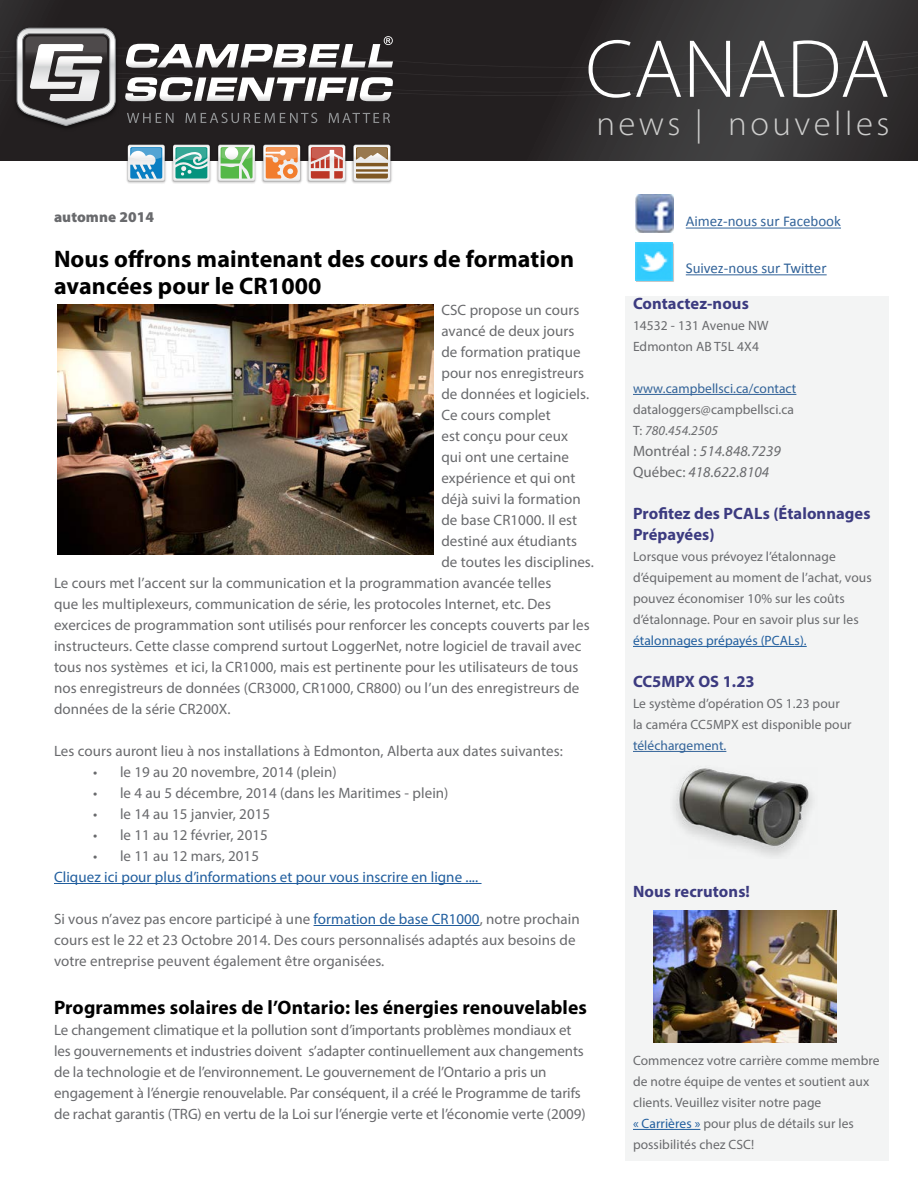
<style>
.page{position:relative;width:918px;height:1188px;background:#fff}
.page>*{position:absolute;margin:0;border:0;box-sizing:border-box;transform-origin:0 0}
.t1{font:300 83.1px "Myriad Pro";color:#fff}
.t2{font:300 34.35px "Myriad Pro";letter-spacing:.1em;color:#cdcdcc}
.t3{font:700 24px/27px "Myriad Pro";letter-spacing:.005em;color:#000}
.t4{font:700 19.5px "Myriad Pro";letter-spacing:.005em;color:#000}
.t5{font:700 16.5px/21px "Myriad Pro";letter-spacing:.005em;color:#3c3b80}
.t6{font:15px/21px "Myriad Pro";letter-spacing:.005em;color:#696a6d}
.t7{font:15px "Myriad Pro";letter-spacing:.005em;color:#215e9e}
.t8{font:15px "Calibri";color:#326399}
.t9{font:italic 15px/21px "Myriad Pro";letter-spacing:.005em;color:#696a6d}
.t10{font:900 15px "Myriad Pro";letter-spacing:.005em;color:#696a6d}
.t11{font:13.5px/21px "Myriad Pro";letter-spacing:.005em;color:#696a6d}
.t12{font:13.5px "Myriad Pro";letter-spacing:.005em;color:#326399}
.t13{font:13.5px "Myriad Pro";letter-spacing:.005em;color:#215e9e}
.s1{color:#215e9e}
.s2{font-style:italic}
.s3{font-style:normal}
</style>
<div class="page">
<svg style="left:0;top:0;width:918px;height:160px;background:#2c292a"></svg>
<svg style="left:0;top:48px;width:918px;height:48px;background:#2f2d2e"></svg>
<svg style="left:127px;top:113px;width:47px;height:10px"></svg>
<svg style="left:185px;top:113px;width:132px;height:10px"></svg>
<svg style="left:329px;top:113px;width:61px;height:10px"></svg>
<svg style="left:124px;top:77px;width:270px;height:24px"></svg>
<svg style="left:125px;top:36px;width:268px;height:32px"></svg>
<img style="left:11px;top:24px;width:110px;height:109px">
<svg style="left:17px;top:28px;width:99px;height:98px;background:#807e7f"></svg>
<img style="left:351px;top:143px;width:42px;height:41px">
<svg style="left:353px;top:145px;width:37px;height:36px"></svg>
<img style="left:306px;top:143px;width:42px;height:41px">
<svg style="left:308px;top:145px;width:37px;height:36px"></svg>
<img style="left:261px;top:143px;width:42px;height:41px">
<svg style="left:263px;top:145px;width:37px;height:36px"></svg>
<img style="left:125px;top:143px;width:43px;height:41px">
<svg style="left:128px;top:145px;width:37px;height:36px"></svg>
<img style="left:216px;top:143px;width:42px;height:41px">
<svg style="left:218px;top:145px;width:37px;height:36px"></svg>
<img style="left:170px;top:143px;width:43px;height:41px">
<svg style="left:173px;top:145px;width:37px;height:36px"></svg>
<img style="left:635px;top:194px;width:38px;height:38px">
<hr style="left:686px;top:228px;width:155px;height:1px;background:#326399">
<hr style="left:686px;top:274px;width:141px;height:1px;background:#326399">
<hr style="left:54px;top:883px;width:428px;height:1px;background:#215e9e">
<hr style="left:314px;top:925px;width:166px;height:1px;background:#215e9e">
<div style="left:636px;top:243px;width:39px;height:38px;background:#c7c7c7"></div>
<img style="left:635px;top:243px;width:38px;height:37px">
<img style="left:58px;top:304px;width:376px;height:250px">
<div style="left:626px;top:297px;width:263px;height:864px;background:#f3f4f4"></div>
<hr style="left:633px;top:394px;width:163px;height:1px;background:#326399">
<hr style="left:633px;top:646px;width:174px;height:1px;background:#215e9e">
<hr style="left:633px;top:751px;width:93px;height:1px;background:#326399">
<hr style="left:633px;top:1129px;width:67px;height:1px;background:#215e9e">
<img style="left:653px;top:910px;width:183px;height:132px">
<img style="left:674px;top:768px;width:138px;height:88px">
<h1 class="t1" style="left:585px;top:19px;width:306px">CANADA</h1>
<h2 class="t2" style="left:596px;top:103px;width:295px">news | nouvelles</h2>
<p class="t10" style="left:54px;top:207px;width:102px">automne 2014</p>
<h3 class="t3" style="left:54px;top:245px;width:522px">Nous offrons maintenant des cours de formation avancées pour le CR1000</h3>
<p class="t6" style="left:441px;top:299px;width:140px">CSC propose un cours</p>
<p class="t6" style="left:441px;top:320px;width:135px">avancé de deux jours</p>
<p class="t6" style="left:441px;top:341px;width:141px">de formation pratique</p>
<p class="t6" style="left:441px;top:362px;width:144px">pour nos enregistreurs</p>
<p class="t6" style="left:441px;top:383px;width:149px">de données et logiciels.</p>
<p class="t6" style="left:441px;top:404px;width:111px">Ce cours complet</p>
<p class="t6" style="left:441px;top:425px;width:128px">est conçu pour ceux</p>
<p class="t6" style="left:441px;top:446px;width:129px">qui ont une certaine</p>
<p class="t6" style="left:441px;top:467px;width:136px">expérience et qui ont</p>
<p class="t6" style="left:441px;top:488px;width:141px">déjà suivi la formation</p>
<p class="t6" style="left:441px;top:509px;width:137px">de base CR1000. Il est</p>
<p class="t6" style="left:441px;top:530px;width:137px">destiné aux étudiants</p>
<p class="t6" style="left:441px;top:551px;width:154px">de toutes les disciplines.</p>
<p class="t6" style="left:54px;top:572px;width:499px">Le cours met l’accent sur la communication et la programmation avancée telles</p>
<p class="t6" style="left:54px;top:593px;width:499px">que les multiplexeurs, communication de série, les protocoles Internet, etc. Des</p>
<p class="t6" style="left:54px;top:614px;width:537px">exercices de programmation sont utilisés pour renforcer les concepts couverts par les</p>
<p class="t6" style="left:54px;top:635px;width:529px">instructeurs. Cette classe comprend surtout LoggerNet, notre logiciel de travail avec</p>
<p class="t6" style="left:54px;top:656px;width:526px">tous nos systèmes et ici, la CR1000, mais est pertinente pour les utilisateurs de tous</p>
<p class="t6" style="left:54px;top:677px;width:527px">nos enregistreurs de données (CR3000, CR1000, CR800) ou l’un des enregistreurs de</p>
<p class="t6" style="left:54px;top:698px;width:178px">données de la série CR200X.</p>
<p class="t6" style="left:54px;top:740px;width:510px">Les cours auront lieu à nos installations à Edmonton, Alberta aux dates suivantes:</p>
<p class="t6" style="left:93px;top:761px;width:245px">• le 19 au 20 novembre, 2014 (plein)</p>
<p class="t6" style="left:93px;top:782px;width:357px">• le 4 au 5 décembre, 2014 (dans les Maritimes - plein)</p>
<p class="t6" style="left:93px;top:803px;width:179px">• le 14 au 15 janvier, 2015</p>
<p class="t6" style="left:93px;top:824px;width:176px">• le 11 au 12 février, 2015</p>
<p class="t6" style="left:93px;top:845px;width:168px">• le 11 au 12 mars, 2015</p>
<p class="t7" style="left:54px;top:868px;width:426px">Cliquez ici pour plus d’informations et pour vous inscrire en ligne ....</p>
<p class="t6" style="left:54px;top:908px;width:527px">Si vous n’avez pas encore participé à une <span class="s1">formation de base CR1000</span>, notre prochain cours est le 22 et 23 Octobre 2014. Des cours personnalisés adaptés aux besoins de votre entreprise peuvent également être organisées.</p>
<h3 class="t4" style="left:54px;top:995px;width:534px">Programmes solaires de l’Ontario: les énergies renouvelables</h3>
<p class="t6" style="left:54px;top:1019px;width:533px">Le changement climatique et la pollution sont d’importants problèmes mondiaux et les gouvernements et industries doivent s’adapter continuellement aux changements de la technologie et de l’environnement. Le gouvernement de l’Ontario a pris un engagement à l’énergie renouvelable. Par conséquent, il a créé le Programme de tarifs de rachat garantis (TRG) en vertu de la Loi sur l’énergie verte et l’économie verte (2009)</p>
<p class="t8" style="left:686px;top:212px;width:157px">Aimez-nous sur Facebook</p>
<p class="t8" style="left:686px;top:259px;width:142px">Suivez-nous sur Twitter</p>
<p class="t5" style="left:633px;top:292px;width:117px">Contactez-nous</p>
<p class="t11" style="left:633px;top:315px;width:137px">14532 - 131 Avenue NW<br>Edmonton AB T5L 4X4</p>
<p class="t12" style="left:633px;top:380px;width:165px">www.campbellsci.ca/contact</p>
<p class="t11" style="left:633px;top:399px;width:163px">dataloggers@campbellsci.ca<br>T: <span class="s2">780.454.2505</span></p>
<p class="t9" style="left:633px;top:440px;width:149px"><span class="s3">Montréal :</span> 514.848.7239<br><span class="s3">Québec:</span> 418.622.8104</p>
<p class="t5" style="left:633px;top:502px;width:239px">Profitez des PCALs (Étalonnages<br>Prépayées)</p>
<p class="t11" style="left:633px;top:546px;width:240px">Lorsque vous prévoyez l’étalonnage d’équipement au moment de l’achat, vous pouvez économiser 10% sur les coûts d’étalonnage. Pour en savoir plus sur les</p>
<p class="t13" style="left:633px;top:632px;width:175px">étalonnages prépayés (PCALs).</p>
<p class="t5" style="left:633px;top:670px;width:123px">CC5MPX OS 1.23</p>
<p class="t11" style="left:633px;top:693px;width:220px">Le système d’opération OS 1.23 pour la caméra CC5MPX est disponible pour</p>
<p class="t12" style="left:633px;top:737px;width:95px">téléchargement.</p>
<p class="t5" style="left:633px;top:880px;width:119px">Nous recrutons!</p>
<p class="t11" style="left:633px;top:1050px;width:248px">Commencez votre carrière comme membre de notre équipe de ventes et soutient aux clients. Veuillez visiter notre page<br><span class="s1">« Carrières »</span> pour plus de détails sur les possibilités chez CSC!</p>
</div>
